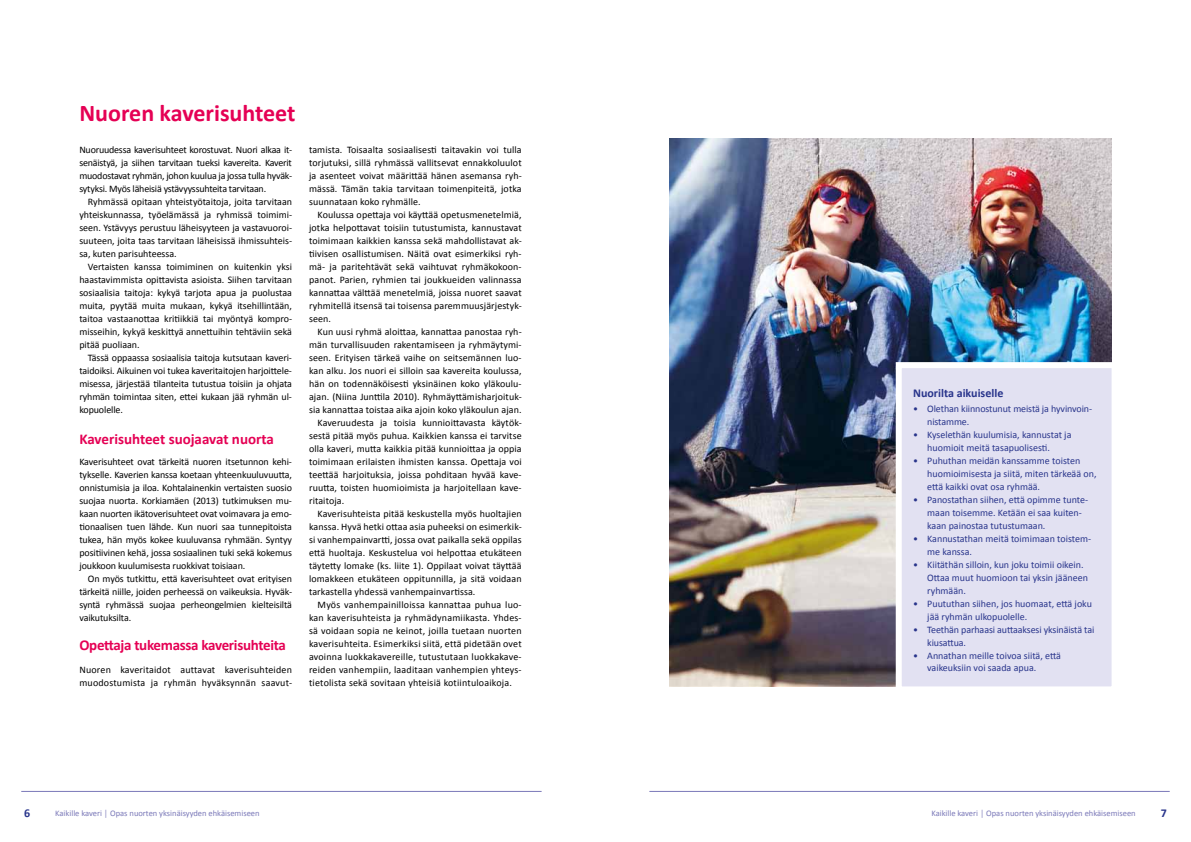
<style>
.page{position:relative;width:1191px;height:842px;background:#fff}
.page>*{position:absolute;margin:0;border:0;box-sizing:border-box;transform-origin:0 0}
.t1{font:700 24px "Calibri";color:#e50054}
.t2{font:700 15px "Calibri";letter-spacing:-.02em;color:#e50054}
.t3{font:700 15px "Calibri";color:#e50054}
.t4{font:700 12px "Calibri";color:#28348b}
.t5{font:10px/13px "Calibri";letter-spacing:.01em;color:#000;text-align:justify}
.t6{font:10px/13px "Calibri";color:#28348b}
.t7{font:8.5px "Calibri";color:#7a78b8}
</style>
<div class="page">
<hr style="left:21px;top:791px;width:520px;height:1px;background:#7a78b8">
<hr style="left:649px;top:791px;width:520px;height:1px;background:#7a78b8">
<img style="left:669px;top:138px;width:442px;height:548px">
<svg style="left:892px;top:359px;width:220px;height:328px;background:#e0dff0"></svg>
<h1 class="t1" style="left:79px;top:98px;width:218px">Nuoren kaverisuhteet</h1>
<p class="t5" style="left:79px;top:143px;width:214px">Nuoruudessa kaverisuhteet korostuvat. Nuori alkaa it&shy;senäistyä, ja siihen tarvitaan tueksi kavereita. Kaverit muodostavat ryhmän, johon kuulua ja jossa tulla hyväk&shy;sytyksi. Myös läheisiä ystävyyssuhteita tarvitaan.</p>
<p class="t5" style="left:79px;top:195px;width:214px;text-indent:8px">Ryhmässä opitaan yhteistyötaitoja, joita tarvitaan yhteiskunnassa, työelämässä ja ryhmissä toimimi&shy;seen. Ystävyys perustuu läheisyyteen ja vastavuoroi&shy;suuteen, joita taas tarvitaan läheisissä ihmissuhteis&shy;sa, kuten parisuhteessa.</p>
<p class="t5" style="left:79px;top:260px;width:214px;text-indent:8px">Vertaisten kanssa toimiminen on kuitenkin yksi haastavimmista opittavista asioista. Siihen tarvitaan sosiaalisia taitoja: kykyä tarjota apua ja puolustaa muita, pyytää muita mukaan, kykyä itsehillintään, taitoa vastaanottaa kritiikkiä tai myöntyä kompro&shy;misseihin, kykyä keskittyä annettuihin tehtäviin sekä pitää puoliaan.</p>
<p class="t5" style="left:79px;top:351px;width:214px;text-indent:8px">Tässä oppaassa sosiaalisia taitoja kutsutaan kaveri&shy;taidoiksi. Aikuinen voi tukea kaveritaitojen harjoittele&shy;misessa, järjestää tilanteita tutustua toisiin ja ohjata ryhmän toimintaa siten, ettei kukaan jää ryhmän ul&shy;kopuolelle.</p>
<h2 class="t3" style="left:79px;top:429px;width:196px">Kaverisuhteet suojaavat nuorta</h2>
<p class="t5" style="left:79px;top:455px;width:214px">Kaverisuhteet ovat tärkeitä nuoren itsetunnon kehi&shy;tykselle. Kaverien kanssa koetaan yhteenkuuluvuutta, onnistumisia ja iloa. Kohtalainenkin vertaisten suosio suojaa nuorta. Korkiamäen (2013) tutkimuksen mu&shy;kaan nuorten ikätoverisuhteet ovat voimavara ja emo&shy;tionaalisen tuen lähde. Kun nuori saa tunnepitoista tukea, hän myös kokee kuuluvansa ryhmään. Syntyy positiivinen kehä, jossa sosiaalinen tuki sekä kokemus joukkoon kuulumisesta ruokkivat toisiaan.</p>
<p class="t5" style="left:79px;top:572px;width:214px;text-indent:8px">On myös tutkittu, että kaverisuhteet ovat erityisen tärkeitä niille, joiden perheessä on vaikeuksia. Hyväk&shy;syntä ryhmässä suojaa perheongelmien kielteisiltä vaikutuksilta.</p>
<h2 class="t2" style="left:79px;top:635px;width:208px">Opettaja tukemassa kaverisuhteita</h2>
<p class="t5" style="left:79px;top:663px;width:214px">Nuoren kaveritaidot auttavat kaverisuhteiden muodostumista ja ryhmän hyväksynnän saavut-</p>
<p class="t5" style="left:309px;top:143px;width:214px">tamista. Toisaalta sosiaalisesti taitavakin voi tulla torjutuksi, sillä ryhmässä vallitsevat ennakkoluulot ja asenteet voivat määrittää hänen asemansa ryh&shy;mässä. Tämän takia tarvitaan toimenpiteitä, jotka suunnataan koko ryhmälle.</p>
<p class="t5" style="left:309px;top:208px;width:214px;text-indent:8px">Koulussa opettaja voi käyttää opetusmenetelmiä, jotka helpottavat toisiin tutustumista, kannustavat toimimaan kaikkien kanssa sekä mahdollistavat ak&shy;tiivisen osallistumisen. Näitä ovat esimerkiksi ryh&shy;mä- ja paritehtävät sekä vaihtuvat ryhmäkokoon&shy;panot. Parien, ryhmien tai joukkueiden valinnassa kannattaa välttää menetelmiä, joissa nuoret saavat ryhmitellä itsensä tai toisensa paremmuusjärjestyk&shy;seen.</p>
<p class="t5" style="left:317px;top:325px;width:206px">Kun uusi ryhmä aloittaa, kannattaa panostaa ryh-</p>
<p class="t5" style="left:309px;top:338px;width:214px">män turvallisuuden rakentamiseen ja ryhmäytymi-</p>
<p class="t5" style="left:309px;top:351px;width:214px">seen. Erityisen tärkeä vaihe on seitsemännen luo-</p>
<p class="t5" style="left:309px;top:364px;width:214px">kan alku. Jos nuori ei silloin saa kavereita koulussa,</p>
<p class="t5" style="left:309px;top:377px;width:214px">hän on todennäköisesti yksinäinen koko yläkoulu-</p>
<p class="t5" style="left:309px;top:390px;width:214px">ajan. (Niina Junttila 2010). Ryhmäyttämisharjoituk-</p>
<p class="t5" style="left:309px;top:403px;width:214px">sia kannattaa toistaa aika ajoin koko yläkoulun ajan.</p>
<p class="t5" style="left:317px;top:416px;width:206px">Kaveruudesta ja toisia kunnioittavasta käytök-</p>
<p class="t5" style="left:309px;top:429px;width:214px">sestä pitää myös puhua. Kaikkien kanssa ei tarvitse</p>
<p class="t5" style="left:309px;top:442px;width:214px">olla kaveri, mutta kaikkia pitää kunnioittaa ja oppia</p>
<p class="t5" style="left:309px;top:455px;width:214px">toimimaan erilaisten ihmisten kanssa. Opettaja voi</p>
<p class="t5" style="left:309px;top:468px;width:214px">teettää harjoituksia, joissa pohditaan hyvää kave-</p>
<p class="t5" style="left:309px;top:481px;width:214px">ruutta, toisten huomioimista ja harjoitellaan kave-</p>
<p class="t5" style="left:309px;top:494px;width:37px">ritaitoja.</p>
<p class="t5" style="left:317px;top:507px;width:206px">Kaverisuhteista pitää keskustella myös huoltajien</p>
<p class="t5" style="left:309px;top:520px;width:214px">kanssa. Hyvä hetki ottaa asia puheeksi on esimerkik-</p>
<p class="t5" style="left:309px;top:533px;width:214px">si vanhempainvartti, jossa ovat paikalla sekä oppilas</p>
<p class="t5" style="left:309px;top:546px;width:214px">että huoltaja. Keskustelua voi helpottaa etukäteen</p>
<p class="t5" style="left:309px;top:559px;width:214px">täytetty lomake (ks. liite 1). Oppilaat voivat täyttää</p>
<p class="t5" style="left:309px;top:572px;width:214px">lomakkeen etukäteen oppitunnilla, ja sitä voidaan</p>
<p class="t5" style="left:309px;top:585px;width:168px">tarkastella yhdessä vanhempainvartissa.</p>
<p class="t5" style="left:317px;top:598px;width:206px">Myös vanhempainilloissa kannattaa puhua luo-</p>
<p class="t5" style="left:309px;top:611px;width:214px">kan kaverisuhteista ja ryhmädynamiikasta. Yhdes-</p>
<p class="t5" style="left:309px;top:624px;width:214px">sä voidaan sopia ne keinot, joilla tuetaan nuorten</p>
<p class="t5" style="left:309px;top:637px;width:214px">kaverisuhteita. Esimerkiksi siitä, että pidetään ovet</p>
<p class="t5" style="left:309px;top:650px;width:214px">avoinna luokkakavereille, tutustutaan luokkakave-</p>
<p class="t5" style="left:309px;top:663px;width:214px">reiden vanhempiin, laaditaan vanhempien yhteys-</p>
<p class="t5" style="left:309px;top:676px;width:204px">tietolista sekä sovitaan yhteisiä kotiintuloaikoja.</p>
<p class="t4" style="left:913px;top:385px;width:92px">Nuorilta aikuiselle</p>
<p class="t6" style="left:927px;top:402px;width:166px;text-indent:-14px">• Olethan kiinnostunut meistä ja hyvinvoin&shy;nistamme.</p>
<p class="t6" style="left:927px;top:428px;width:146px;text-indent:-14px">• Kyselethän kuulumisia, kannustat ja huomioit meitä tasapuolisesti.</p>
<p class="t6" style="left:927px;top:454px;width:171px;text-indent:-14px">• Puhuthan meidän kanssamme toisten huomioimisesta ja siitä, miten tärkeää on, että kaikki ovat osa ryhmää.</p>
<p class="t6" style="left:927px;top:493px;width:162px;text-indent:-14px">• Panostathan siihen, että opimme tunte&shy;maan toisemme. Ketään ei saa kuiten&shy;kaan painostaa tutustumaan.</p>
<p class="t6" style="left:927px;top:532px;width:165px;text-indent:-14px">• Kannustathan meitä toimimaan toistem&shy;me kanssa.</p>
<p class="t6" style="left:927px;top:558px;width:162px;text-indent:-14px">• Kiitäthän silloin, kun joku toimii oikein.<br>Ottaa muut huomioon tai yksin jääneen ryhmään.</p>
<p class="t6" style="left:927px;top:597px;width:166px;text-indent:-14px">• Puututhan siihen, jos huomaat, että joku jää ryhmän ulkopuolelle.</p>
<p class="t6" style="left:927px;top:623px;width:169px;text-indent:-14px">• Teethän parhaasi auttaaksesi yksinäistä tai kiusattua.</p>
<p class="t6" style="left:927px;top:649px;width:135px;line-height:12px;text-indent:-14px">• Annathan meille toivoa siitä, että vaikeuksiin voi saada apua.</p>
<p class="t4" style="left:24px;top:805px;width:8px">6</p>
<p class="t7" style="left:55px;top:807px;width:206px">Kaikille kaveri │ Opas nuorten yksinäisyyden ehkäisemiseen</p>
<p class="t7" style="left:931px;top:807px;width:206px">Kaikille kaveri │ Opas nuorten yksinäisyyden ehkäisemiseen</p>
<p class="t4" style="left:1160px;top:805px;width:8px">7</p>
</div>
